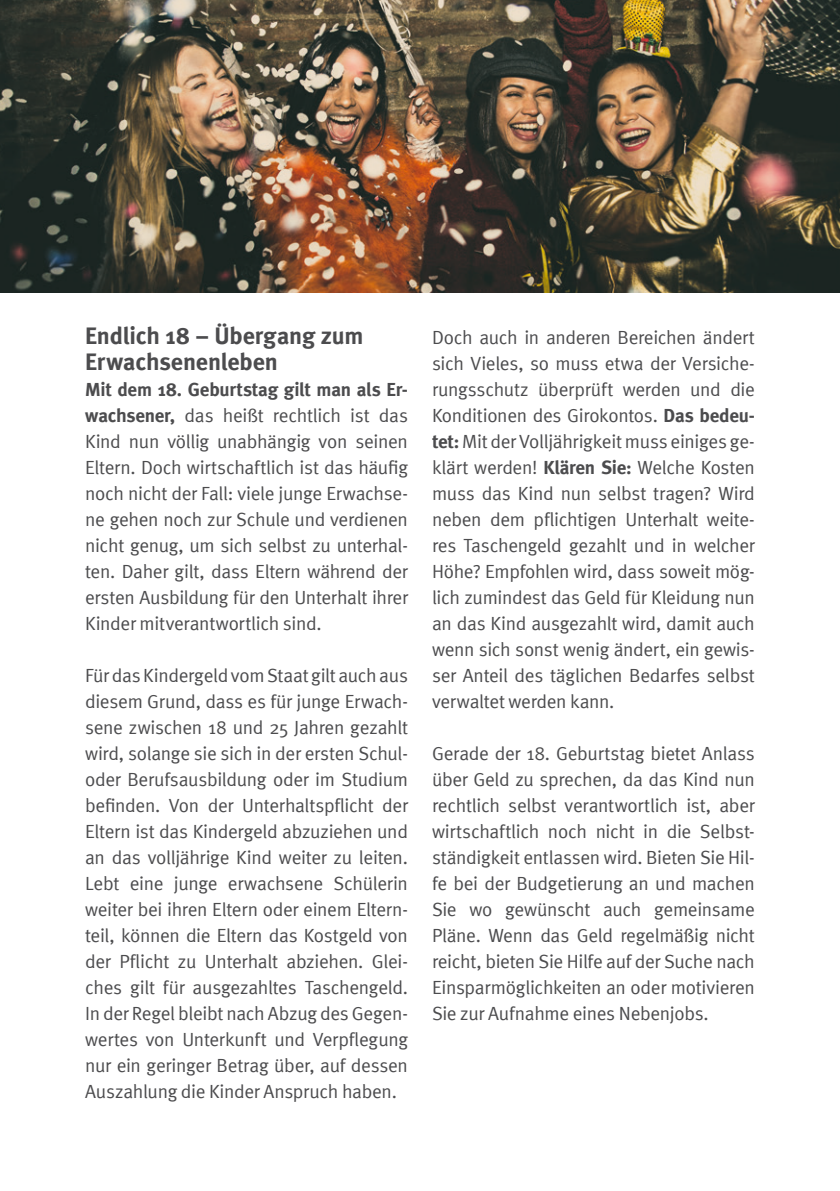
<style>
.page{position:relative;width:840px;height:1191px;background:#fff}
.page>*{position:absolute;margin:0;border:0;box-sizing:border-box;transform-origin:0 0}
.t1{font:700 24px/26px "Meta";letter-spacing:-.005em;color:#4c4c4e}
.t2{font:19px/26px "Meta Normal";letter-spacing:-.015em;color:#4c4c4e;text-align:justify}
.t3{font:700 19px "Meta";letter-spacing:-.01em;color:#4c4c4e}
.s1{font-family:"Meta";font-weight:700}
</style>
<div class="page">
<img style="left:0;top:0;width:839px;height:293px">
<p class="t1" style="left:85px;top:322px;width:279px">Endlich 18 – Übergang zum<br>Erwachsenenleben</p>
<p class="t3" style="left:85px;top:378px;width:324px">Mit dem 18. Geburtstag gilt man als Er-</p>
<p class="t2" style="left:85px;top:402px;width:324px"><span class="s1">wachsener,</span> das heißt rechtlich ist das Kind nun völlig unabhängig von seinen Eltern. Doch wirtschaftlich ist das häufig noch nicht der Fall: viele junge Erwachse&shy;ne gehen noch zur Schule und verdienen nicht genug, um sich selbst zu unterhal&shy;ten. Daher gilt, dass Eltern während der ersten Ausbildung für den Unterhalt ihrer Kinder mitverantwortlich sind.</p>
<p class="t2" style="left:85px;top:662px;width:324px">Für das Kindergeld vom Staat gilt auch aus diesem Grund, dass es für junge Erwach&shy;sene zwischen 18 und 25 Jahren gezahlt wird, solange sie sich in der ersten Schul&shy;oder Berufsausbildung oder im Studium befinden. Von der Unterhaltspflicht der Eltern ist das Kindergeld abzuziehen und an das volljährige Kind weiter zu leiten.<br>Lebt eine junge erwachsene Schülerin weiter bei ihren Eltern oder einem Eltern&shy;teil, können die Eltern das Kostgeld von der Pflicht zu Unterhalt abziehen. Glei&shy;ches gilt für ausgezahltes Taschengeld.<br>In der Regel bleibt nach Abzug des Gegen&shy;wertes von Unterkunft und Verpflegung nur ein geringer Betrag über, auf dessen Auszahlung die Kinder Anspruch haben.</p>
<p class="t2" style="left:432px;top:324px;width:324px">Doch auch in anderen Bereichen ändert sich Vieles, so muss etwa der Versiche&shy;rungsschutz überprüft werden und die Konditionen des Girokontos. <span class="s1">Das bedeu&shy;tet:</span> Mit der Volljährigkeit muss einiges ge&shy;klärt werden! <span class="s1">Klären Sie:</span> Welche Kosten muss das Kind nun selbst tragen? Wird neben dem pflichtigen Unterhalt weite&shy;res Taschengeld gezahlt und in welcher Höhe? Empfohlen wird, dass soweit mög&shy;lich zumindest das Geld für Kleidung nun an das Kind ausgezahlt wird, damit auch wenn sich sonst wenig ändert, ein gewis&shy;ser Anteil des täglichen Bedarfes selbst verwaltet werden kann.</p>
<p class="t2" style="left:432px;top:740px;width:324px">Gerade der 18. Geburtstag bietet Anlass über Geld zu sprechen, da das Kind nun rechtlich selbst verantwortlich ist, aber wirtschaftlich noch nicht in die Selbst&shy;ständigkeit entlassen wird. Bieten Sie Hil&shy;fe bei der Budgetierung an und machen Sie wo gewünscht auch gemeinsame Pläne. Wenn das Geld regelmäßig nicht reicht, bieten Sie Hilfe auf der Suche nach Einsparmöglichkeiten an oder motivieren Sie zur Aufnahme eines Nebenjobs.</p>
</div>
